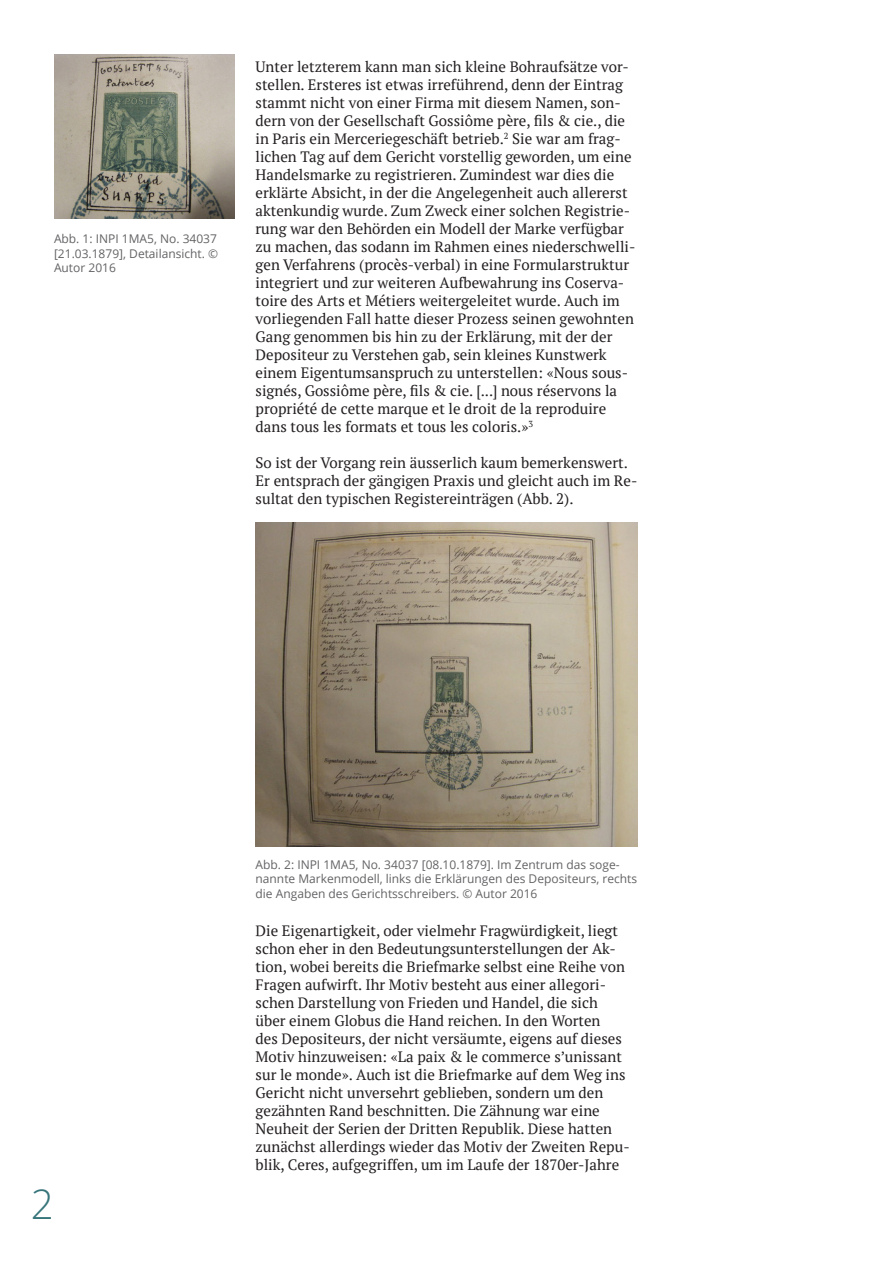
<style>
.page{position:relative;width:893px;height:1263px;background:#fff}
.page>*{position:absolute;margin:0;border:0;box-sizing:border-box;transform-origin:0 0}
.t1{font:300 40.5px "Open Sans";color:#37757b}
.LAUFTEXT{font:15px/18px "PT Serif";color:#231f20}
.Bildunterschrift{font:12px/14.4px "Open Sans";color:#636366;text-align:justify}
</style>
<div class="page">
<img style="left:54px;top:54px;width:180px;height:165px">
<img style="left:256px;top:522px;width:381px;height:324px">
<p class="Bildunterschrift" style="left:54px;top:231px;width:166px">Abb. 1: INPI 1MA5, No. 34037 [21.03.1879], Detailansicht. © Autor 2016</p>
<p class="LAUFTEXT" style="left:256px;top:58px;width:381px">Unter letzterem kann man sich kleine Bohraufsätze vor&shy;stellen. Ersteres ist etwas irreführend, denn der Eintrag stammt nicht von einer Firma mit diesem Namen, son&shy;dern von der Gesellschaft Gossiôme père, fils &amp; cie., die in Paris ein Merceriegeschäft betrieb.<sup>2</sup> Sie war am frag&shy;lichen Tag auf dem Gericht vorstellig geworden, um eine Handelsmarke zu registrieren. Zumindest war dies die erklärte Absicht, in der die Angelegenheit auch allererst aktenkundig wurde. Zum Zweck einer solchen Registrie&shy;rung war den Behörden ein Modell der Marke verfügbar zu machen, das sodann im Rahmen eines niederschwelli&shy;gen Verfahrens (procès-verbal) in eine Formularstruktur integriert und zur weiteren Aufbewahrung ins Coserva&shy;toire des Arts et Métiers weitergeleitet wurde. Auch im vorliegenden Fall hatte dieser Prozess seinen gewohnten Gang genommen bis hin zu der Erklärung, mit der der Depositeur zu Verstehen gab, sein kleines Kunstwerk einem Eigentumsanspruch zu unterstellen: «Nous sous&shy;signés, Gossiôme père, fils &amp; cie. [...] nous réservons la propriété de cette marque et le droit de la reproduire dans tous les formats et tous les coloris.»<sup>3</sup></p>
<p class="LAUFTEXT" style="left:256px;top:454px;width:383px">So ist der Vorgang rein äusserlich kaum bemerkenswert.<br>Er entsprach der gängigen Praxis und gleicht auch im Re&shy;sultat den typischen Registereinträgen (Abb. 2).</p>
<h1 class="t1" style="left:31px;top:1177px;width:25px">2</h1>
<p class="Bildunterschrift" style="left:256px;top:857px;width:383px;text-align:left">Abb. 2: INPI 1MA5, No. 34037 [08.10.1879]. Im Zentrum das soge&shy;nannte Markenmodell, links die Erklärungen des Depositeurs, rechts die Angaben des Gerichtsschreibers. © Autor 2016</p>
<p class="LAUFTEXT" style="left:256px;top:922px;width:376px">Die Eigenartigkeit, oder vielmehr Fragwürdigkeit, liegt schon eher in den Bedeutungsunterstellungen der Ak&shy;tion, wobei bereits die Briefmarke selbst eine Reihe von Fragen aufwirft. Ihr Motiv besteht aus einer allegori&shy;schen Darstellung von Frieden und Handel, die sich über einem Globus die Hand reichen. In den Worten<br>des Depositeurs, der nicht versäumte, eigens auf dieses Motiv hinzuweisen: «La paix &amp; le commerce s’unissant sur le monde». Auch ist die Briefmarke auf dem Weg ins Gericht nicht unversehrt geblieben, sondern um den gezähnten Rand beschnitten. Die Zähnung war eine Neuheit der Serien der Dritten Republik. Diese hatten zunächst allerdings wieder das Motiv der Zweiten Repu&shy;blik, Ceres, aufgegriffen, um im Laufe der 1870er-Jahre</p>
</div>
